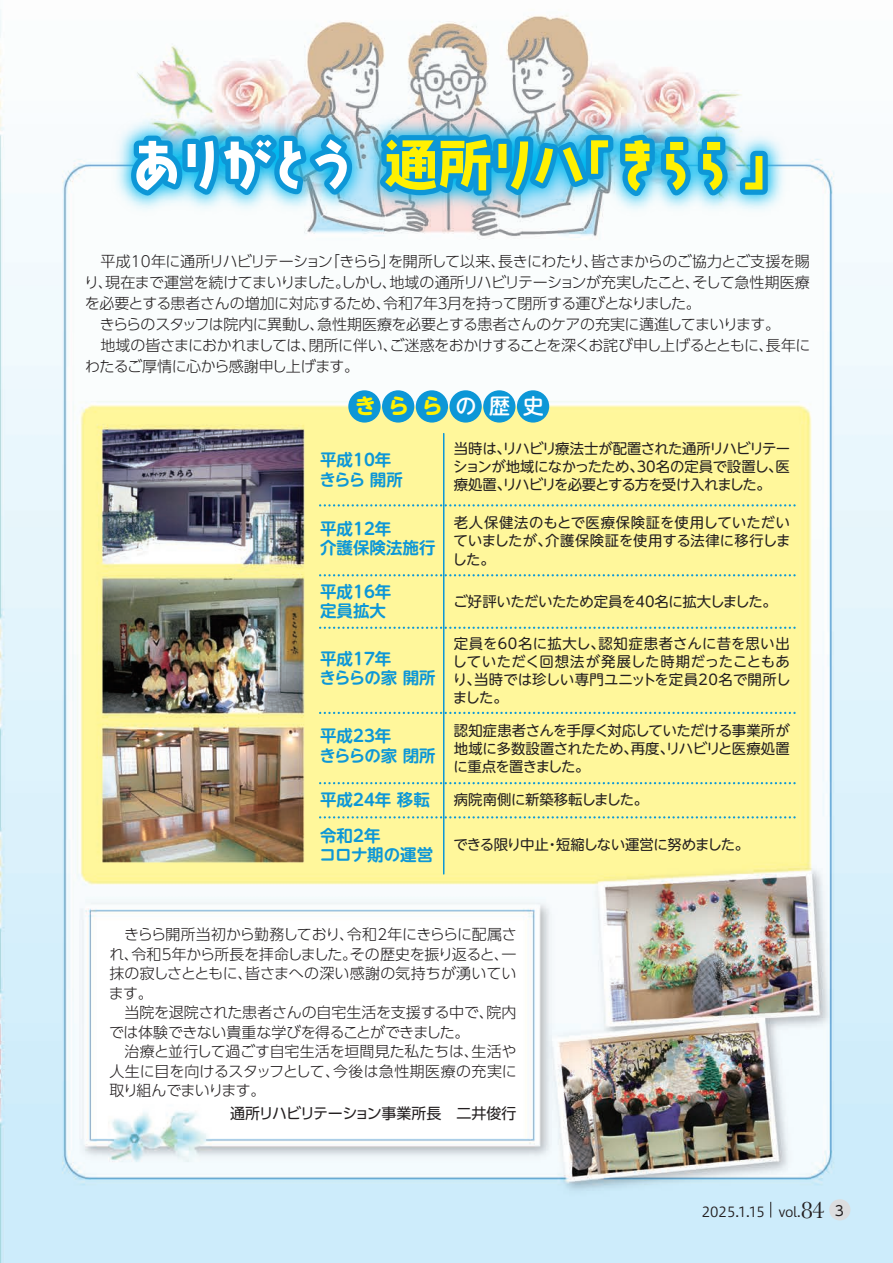
<style>
.page{position:relative;width:893px;height:1263px;background:#fff}
.page>*{position:absolute;margin:0;border:0;box-sizing:border-box;transform-origin:0 0}
.t1{font:54px "AB tombo bold";letter-spacing:-.17em;color:#fff101}
.t2{font:700 21.15px "UD Shin M Go Pro";color:#fff101}
.t3{font:700 16.5px/19.5px "UD Shin M Go Pro De";color:#0d97d7}
.t4{font:300 15px/19.5px "UD Shin Go Pro";letter-spacing:-.025em;color:#231f20}
.t5{font:15px "UD Shin Go Pro";letter-spacing:-.035em;color:#231f20}
.t6{font:14.4px/18px "UD Shin M Go Pro";letter-spacing:-.02em;color:#231f20;text-align:justify}
.t7{font:14.4px "UD Shin M Go Pro";letter-spacing:-.06em;color:#231f20}
.t8{font:13.8px "Hiragino UD Sans Std W3";color:#231f20}
.s1{color:#fff}
.s2{font-weight:500;color:#fff}
.s3{font-size:13.5px}
.s4{font-family:"Baskerville";font-size:24.75px}
.s5{font-family:"UD Shin M Go Pro"}
</style>
<div class="page">
<img style="left:0;top:9px;width:893px;height:1254px">
<img style="left:68px;top:76px;width:759px;height:185px">
<svg style="left:123px;top:125px;width:234px;height:79px"></svg>
<svg style="left:363px;top:125px;width:410px;height:80px"></svg>
<div style="left:348px;top:390px;width:33px;height:33px;background:#0d97d7;border-radius:50%"></div>
<div style="left:382px;top:390px;width:32px;height:33px;background:#0d97d7;border-radius:50%"></div>
<div style="left:416px;top:390px;width:32px;height:33px;background:#0d97d7;border-radius:50%"></div>
<div style="left:449px;top:390px;width:33px;height:33px;background:#0d97d7;border-radius:50%"></div>
<div style="left:483px;top:390px;width:32px;height:33px;background:#0d97d7;border-radius:50%"></div>
<div style="left:517px;top:390px;width:32px;height:33px;background:#0d97d7;border-radius:50%"></div>
<hr style="left:443px;top:434px;width:1px;height:440px;background:#0d97d7">
<svg style="left:320px;top:504px;width:476px;height:2px"></svg>
<svg style="left:320px;top:574px;width:476px;height:2px"></svg>
<svg style="left:320px;top:627px;width:476px;height:2px"></svg>
<svg style="left:320px;top:712px;width:476px;height:2px"></svg>
<svg style="left:320px;top:782px;width:476px;height:2px"></svg>
<svg style="left:320px;top:816px;width:476px;height:2px"></svg>
<div style="left:829px;top:1199px;width:21px;height:21px;background:#dcdddf;border-radius:50%"></div>
<svg style="left:770px;top:1202px;width:1px;height:15px"></svg>
<h1 class="t1" style="left:129px;top:137px;width:666px"><span class="s1">ありがとう</span> 通所リハ「きらら」</h1>
<p class="t4" style="left:84px;top:250px;width:728px;line-height:21px">　平成10年に通所リハビリテーション｢きらら｣を開所して以来、長きにわたり、皆さまからのご協力とご支援を賜り、現在まで運営を続けてまいりました。しかし、地域の通所リハビリテーションが充実したこと、そして急性期医療を必要とする患者さんの増加に対応するため、令和7年３月を持って閉所する運びとなりました。<br>　きららのスタッフは院内に異動し、急性期医療を必要とする患者さんのケアの充実に邁進してまいります。<br>　地域の皆さまにおかれましては、閉所に伴い、ご迷惑をおかけすることを深くお詫び申し上げるとともに、長年にわたるご厚情に心から感謝申し上げます。</p>
<h2 class="t2" style="left:355px;top:389px;width:191px">きらら<span class="s2">の歴史</span></h2>
<p class="t3" style="left:319px;top:449px;width:85px">平成10年きらら 開所</p>
<p class="t6" style="left:453px;top:439px;width:338px">当時は、リハビリ療法士が配置された通所リハビリテーションが地域になかったため、30名の定員で設置し、医療処置、リハビリを必要とする方を受け入れました。</p>
<p class="t3" style="left:320px;top:518px;width:117px">平成12年<br>介護保険法施行</p>
<p class="t6" style="left:453px;top:513px;width:340px">老人保健法のもとで医療保険証を使用していただいていましたが、介護保険証を使用する法律に移行しました。</p>
<p class="t3" style="left:320px;top:581px;width:73px">平成16年定員拡大</p>
<p class="t6" style="left:454px;top:592px;width:325px">ご好評いただいたため定員を40名に拡大しました。</p>
<p class="t3" style="left:319px;top:648px;width:118px">平成17年<br>きららの家 開所</p>
<p class="t6" style="left:453px;top:633px;width:339px">定員を60名に拡大し、認知症患者さんに昔を思い出していただく回想法が発展した時期だったこともあり、当時では珍しい専門ユニットを定員20名で開所しました。</p>
<p class="t3" style="left:319px;top:725px;width:118px">平成23年<br>きららの家 閉所</p>
<p class="t6" style="left:453px;top:720px;width:338px">認知症患者さんを手厚く対応していただける事業所が地域に多数設置されたため、再度、リハビリと医療処置に重点を置きました。</p>
<p class="t3" style="left:320px;top:789px;width:111px">平成24年 移転</p>
<p class="t6" style="left:454px;top:790px;width:196px">病院南側に新築移転しました。</p>
<p class="t3" style="left:320px;top:825px;width:115px">令和2年<br>コロナ期の運営</p>
<p class="t7" style="left:453px;top:833px;width:297px">できる限り中止・短縮しない運営に努めました。</p>
<p class="t4" style="left:109px;top:924px;width:410px">　きらら開所当初から勤務しており、令和2年にきららに配属され、令和5年から所長を拝命しました。その歴史を振り返ると、一抹の寂しさとともに、皆さまへの深い感謝の気持ちが湧いています。<br>　当院を退院された患者さんの自宅生活を支援する中で、院内では体験できない貴重な学びを得ることができました。<br>　治療と並行して過ごす自宅生活を垣間見た私たちは、生活や人生に目を向けるスタッフとして、今後は急性期医療の充実に取り組んでまいります。</p>
<p class="t5" style="left:230px;top:1101px;width:288px">通所リハビリテーション事業所長　二井俊行</p>
<p class="t8" style="left:702px;top:1201px;width:144px">2025.1.15 <span class="s3">vol.</span><span class="s4">84</span> <span class="s5">3</span></p>
</div>
